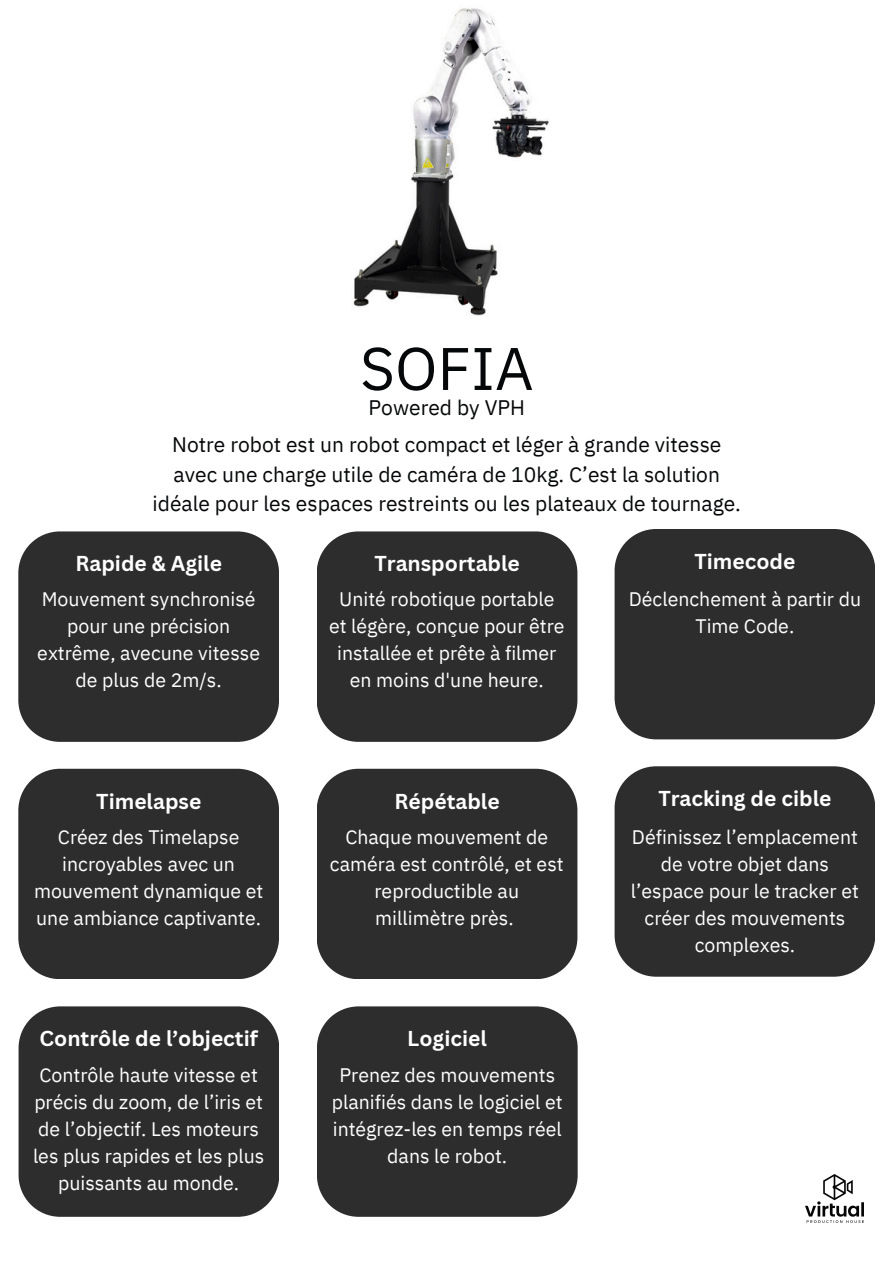
<style>
.page{position:relative;width:894px;height:1264px;background:#fff}
.page>*{position:absolute;margin:0;border:0;box-sizing:border-box;transform-origin:0 0}
.t1{font:60px "IBM Plex Sans";color:#050708}
.t2{font:21px/29.2px "IBM Plex Sans";color:#050708;text-align:center}
.t3{font:700 21px "Canva Sans";color:#fff}
.t4{font:19.5px/27px "IBM Plex Sans";color:#fff;text-align:center}
</style>
<div class="page">
<img style="left:353px;top:8px;width:196px;height:308px">
<div style="left:18px;top:531px;width:261px;height:210px;background:#2e2d2d"></div>
<div style="left:317px;top:531px;width:260px;height:210px;background:#2e2d2d"></div>
<div style="left:614px;top:529px;width:261px;height:210px;background:#2e2d2d"></div>
<div style="left:18px;top:768px;width:261px;height:211px;background:#2e2d2d"></div>
<div style="left:317px;top:768px;width:260px;height:211px;background:#2e2d2d"></div>
<div style="left:614px;top:766px;width:261px;height:210px;background:#2e2d2d"></div>
<div style="left:19px;top:1006px;width:260px;height:210px;background:#2e2d2d"></div>
<div style="left:317px;top:1006px;width:260px;height:210px;background:#2e2d2d"></div>
<img style="left:805px;top:1174px;width:58px;height:48px">
<p class="t1" style="left:360px;top:328px;width:175px">SOFIA</p>
<p class="t2" style="left:368px;top:392px;width:158px">Powered by VPH</p>
<p class="t2" style="left:152px;top:430px;width:589px">Notre robot est un robot compact et léger à grande vitesse avec une charge utile de caméra de 10kg. C’est la solution idéale pour les espaces restreints ou les plateaux de tournage.</p>
<h1 class="t3" style="left:75px;top:549px;width:148px">Rapide &amp; Agile</h1>
<p class="t3" style="left:374px;top:549px;width:147px">Transportable</p>
<h1 class="t3" style="left:694px;top:546px;width:102px">Timecode</h1>
<h1 class="t4" style="left:37px;top:585px;width:224px">Mouvement synchronisé pour une précision extrême, avecune vitesse de plus de 2m/s.</h1>
<p class="t4" style="left:329px;top:585px;width:237px">Unité robotique portable et légère, conçue pour être installée et prête à filmer en moins d'une heure.</p>
<h1 class="t4" style="left:628px;top:585px;width:234px">Déclenchement à partir du<br>Time Code.</h1>
<p class="t3" style="left:96px;top:786px;width:107px">Timelapse</p>
<h1 class="t3" style="left:394px;top:786px;width:107px">Répétable</h1>
<p class="t3" style="left:658px;top:783px;width:175px">Tracking de cible</p>
<p class="t4" style="left:34px;top:823px;width:231px">Créez des Timelapse incroyables avec un mouvement dynamique et une ambiance captivante.</p>
<h1 class="t4" style="left:330px;top:823px;width:235px">Chaque mouvement de caméra est contrôlé, et est reproductible au millimètre près.</h1>
<p class="t4" style="left:630px;top:823px;width:229px">Définissez l’emplacement de votre objet dans l’espace pour le tracker et créer des mouvements complexes.</p>
<h1 class="t3" style="left:40px;top:1023px;width:220px">Contrôle de l’objectif</h1>
<p class="t3" style="left:407px;top:1023px;width:81px">Logiciel</p>
<h1 class="t4" style="left:33px;top:1060px;width:233px">Contrôle haute vitesse et précis du zoom, de l’iris et de l’objectif. Les moteurs les plus rapides et les plus puissants au monde.</h1>
<p class="t4" style="left:332px;top:1060px;width:232px">Prenez des mouvements planifiés dans le logiciel et intégrez-les en temps réel dans le robot.</p>
</div>
